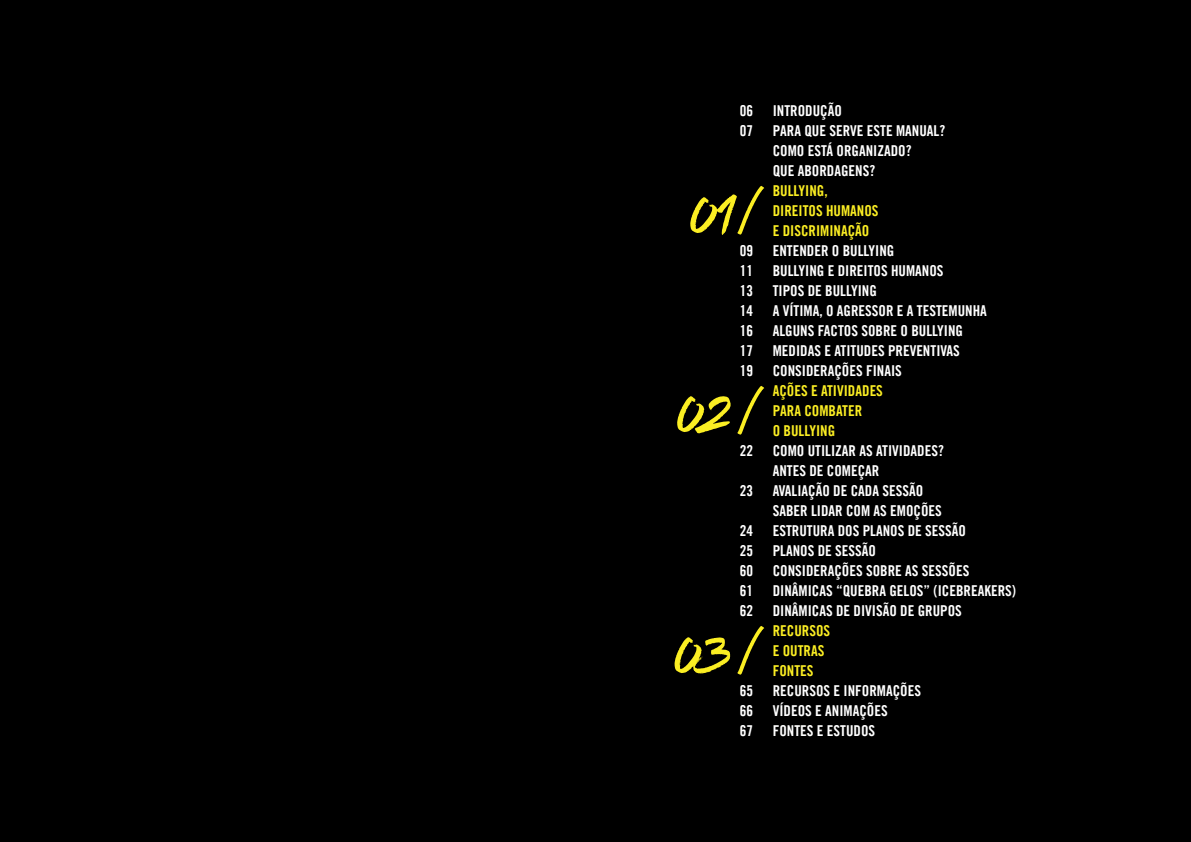
<style>
.page{position:relative;width:1191px;height:842px;background:#000}
.page>*{position:absolute;margin:0;border:0;box-sizing:border-box;transform-origin:0 0}
.t1{font:70px "Have Heart One";color:#fbee23}
.t2{font:60px "Have Heart One";color:#fbee23}
.t3{font:15px/20px "Amnesty Trade Gothic Bd Cn 20";color:#fff}
.t4{font:15px/20px "Amnesty Trade Gothic Bd Cn 20";color:#fbee23}
.s1{font-size:60px}
</style>
<div class="page">
<p class="t3" style="left:739px;top:101px;width:15px">06<br>07</p>
<h2 class="t2" style="left:743px;top:180px;width:18px">/</h2>
<h1 class="t1" style="left:690px;top:174px;width:44px">01</h1>
<p class="t3" style="left:739px;top:241px;width:15px;text-align:justify">09<br>11<br>13<br>14<br>16<br>17<br>19</p>
<h1 class="t1" style="left:677px;top:373px;width:84px">02<span class="s1">/</span></h1>
<p class="t3" style="left:739px;top:441px;width:15px">22</p>
<p class="t3" style="left:739px;top:481px;width:15px">23</p>
<p class="t3" style="left:739px;top:521px;width:15px;text-align:justify">24<br>25<br>60<br>61<br>62</p>
<h1 class="t1" style="left:675px;top:614px;width:87px">03<span class="s1">/</span></h1>
<p class="t3" style="left:739px;top:681px;width:15px;text-align:justify">65<br>66<br>67</p>
<p class="t3" style="left:772px;top:101px;width:174px">INTRODUÇÃO<br>PARA QUE SERVE ESTE MANUAL?<br>COMO ESTÁ ORGANIZADO?<br>QUE ABORDAGENS?</p>
<p class="t4" style="left:772px;top:181px;width:107px">BULLYING,<br>DIREITOS HUMANOS<br>E DISCRIMINAÇÃO</p>
<p class="t3" style="left:772px;top:241px;width:216px">ENTENDER O BULLYING<br>BULLYING E DIREITOS HUMANOS<br>TIPOS DE BULLYING<br>A VÍTIMA, O AGRESSOR E A TESTEMUNHA<br>ALGU NS FACTOS SOBRE O BULLYING<br>MEDIDAS E ATITUDES PREVENTIVAS<br>CONSIDERAÇÕES FINAIS</p>
<p class="t4" style="left:772px;top:381px;width:112px">AÇÕES E ATIVIDADES<br>PARA COMBATER<br>O BULLYING</p>
<p class="t3" style="left:772px;top:441px;width:173px">COMO UTILIZAR AS ATIVIDADES?<br>ANTES DE COMEÇAR<br>AVALIAÇÃO DE CADA SESSÃO<br>SABER</p>
<p class="t3" style="left:772px;top:501px;width:195px;text-indent:38px">LIDAR COM AS EMOÇÕES<br>ESTRUTURA DOS PLANOS DE SESSÃO<br>PLANOS</p>
<p class="t3" style="left:772px;top:541px;width:245px;text-indent:45px">DE SESSÃO<br>CONSIDERAÇÕES SOBRE AS SESSÕES<br>DINÂMICAS “QUEBRA GELOS” (ICEBREAKERS)<br>DINÂMICAS DE DIVISÃO DE GRUPOS</p>
<p class="t4" style="left:772px;top:621px;width:59px">RECURSOS<br>E OUTRAS<br>FONTES</p>
<p class="t3" style="left:772px;top:681px;width:150px">RECURSOS E INFORMAÇÕES<br>VÍDEOS E ANIMAÇÕES<br>FONTES E ESTUDOS</p>
</div>
